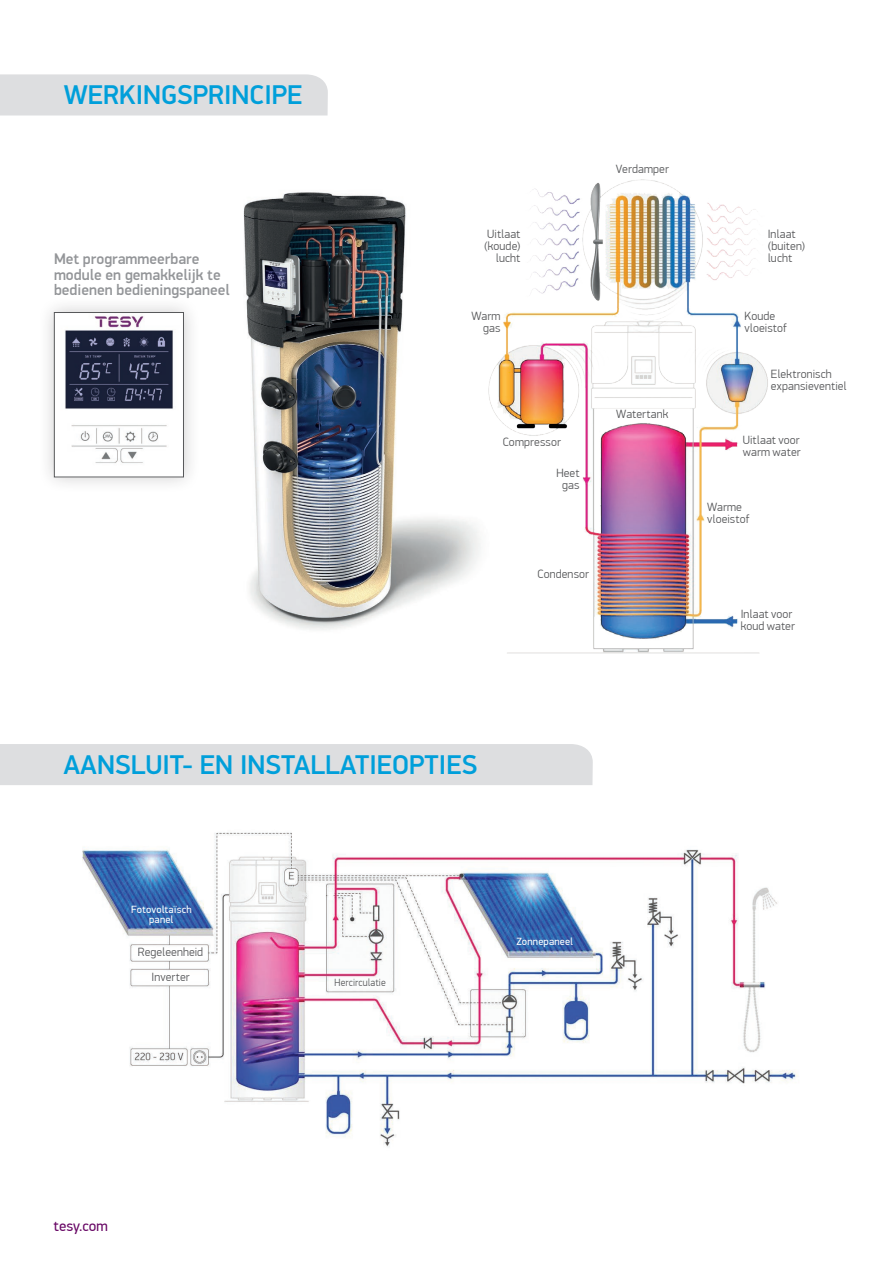
<style>
.page{position:relative;width:893px;height:1263px;background:#fff}
.page>*{position:absolute;margin:0;border:0;box-sizing:border-box;transform-origin:0 0}
.t1{font:500 27.15px "PF Din Display Pro";color:#009fda}
.t2{font:500 15.45px/15.5px "PF Din Display Pro";color:#939598}
.t3{font:15px "PF Din Display Pro";color:#680765}
.t4{font:300 12px/12px "PF Din Display Pro";letter-spacing:.01em;color:#57585a}
.t5{font:10.5px "PF Din Display Pro";letter-spacing:.015em;color:#fff}
.t6{font:300 10.5px "PF Din Display Pro";letter-spacing:.015em;color:#57585a;scale:.94 1}
</style>
<div class="page">
<div style="left:0;top:74px;width:328px;height:41px;background:#dddee0"></div>
<img style="left:243px;top:192px;width:204px;height:438px">
<div style="left:37px;top:295px;width:164px;height:199px;background:#231f20;opacity:.22"></div>
<img style="left:56px;top:314px;width:126px;height:161px">
<div style="left:54px;top:312px;width:130px;height:165px;border:1px solid #57585a"></div>
<img style="left:447px;top:179px;width:321px;height:475px">
<div style="left:0;top:744px;width:593px;height:41px;background:#dddee0"></div>
<img style="left:82px;top:832px;width:716px;height:315px">
<p class="t1" style="left:64px;top:79px;width:240px">WERKINGSPRINCIPE</p>
<p class="t2" style="left:54px;top:252px;width:177px">Met programmeerbare module en gemakkelijk te bedienen bedieningspaneel</p>
<p class="t4" style="left:484px;top:228px;width:38px;text-align:right">Uitlaat (koude) lucht</p>
<p class="t4" style="left:471px;top:310px;width:31px;text-align:right">Warm gas</p>
<p class="t4" style="left:503px;top:436px;width:60px">Compressor</p>
<p class="t4" style="left:556px;top:467px;width:25px">Heet</p>
<p class="t4" style="left:562px;top:479px;width:19px">gas</p>
<p class="t4" style="left:616px;top:163px;width:54px">Verdamper</p>
<p class="t4" style="left:616px;top:408px;width:54px">Watertank</p>
<p class="t4" style="left:537px;top:568px;width:53px">Condensor</p>
<p class="t4" style="left:768px;top:228px;width:39px">Inlaat (buiten) lucht</p>
<p class="t4" style="left:745px;top:310px;width:44px">Koude vloeistof</p>
<p class="t4" style="left:771px;top:368px;width:77px">Elektronisch expansieventiel</p>
<p class="t4" style="left:743px;top:434px;width:59px">Uitlaat voor warm water</p>
<p class="t4" style="left:707px;top:501px;width:44px">Warme vloeistof</p>
<p class="t4" style="left:741px;top:608px;width:56px">Inlaat voor koud water</p>
<p class="t1" style="left:64px;top:748px;width:415px">AANSLUIT- EN INSTALLATIEOPTIES</p>
<p class="t5" style="left:131px;top:903px;width:62px">Fotovoltaïsch</p>
<p class="t5" style="left:149px;top:913px;width:26px">panel</p>
<p class="t4" style="left:138px;top:946px;width:67px">Regeleenheid</p>
<p class="t4" style="left:152px;top:971px;width:39px">Inverter</p>
<p class="t6" style="left:335px;top:977px;width:56px">Hercirculatie</p>
<p class="t5" style="left:516px;top:935px;width:58px">Zonnepaneel</p>
<p class="t3" style="left:54px;top:1217px;width:56px">tesy.com</p>
</div>
